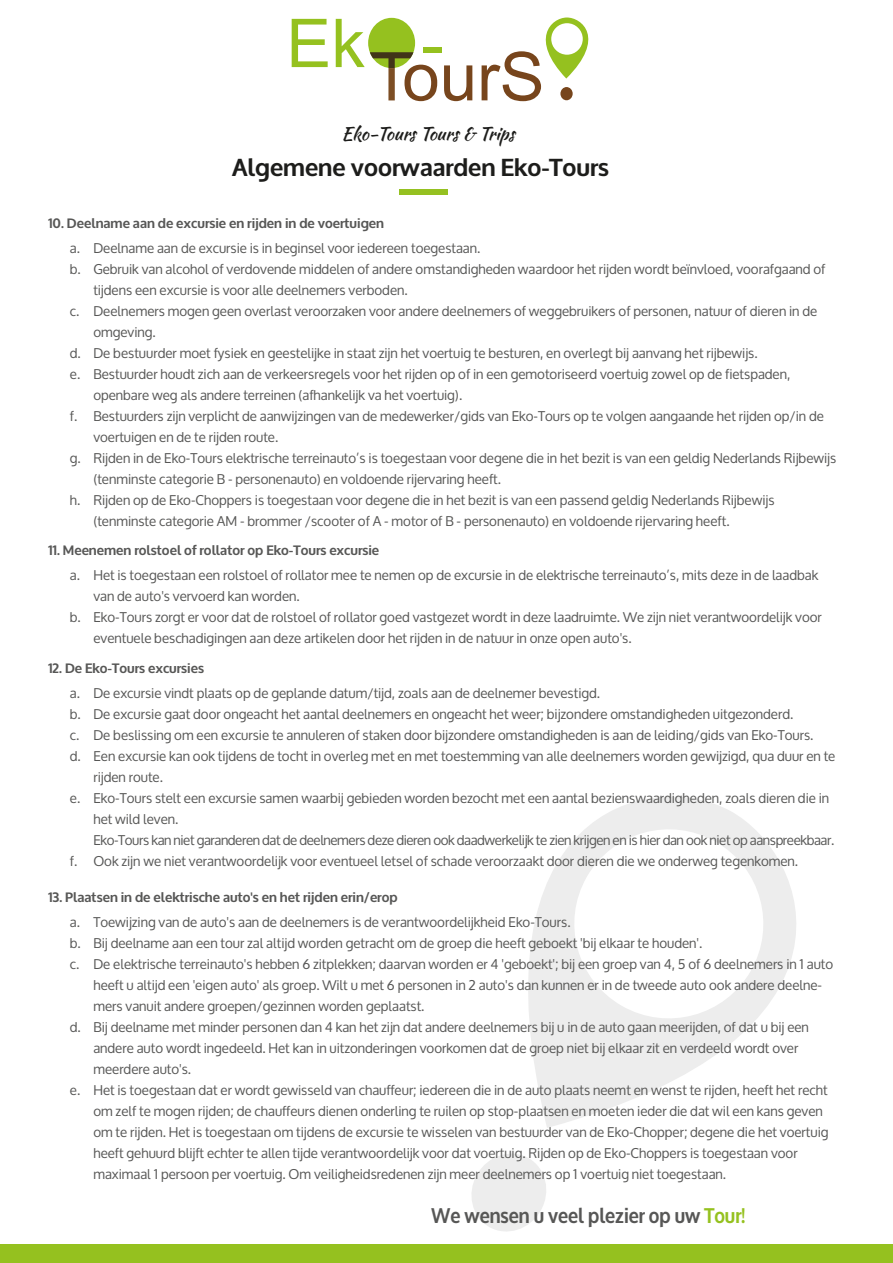
<style>
.page{position:relative;width:893px;height:1263px;background:#fff}
.page>*{position:absolute;margin:0;border:0;box-sizing:border-box;transform-origin:0 0}
.t1{font:700 24.3px "Oxygen";color:#1d1d1b}
.t2{font:700 21px "Oxygen";color:#575756;scale:.88 1}
.t3{font:18px "Kaushan Script";letter-spacing:-.01em;color:#1d1d1b}
.t4{font:13.5px/21px "Oxygen";color:#575756}
.t5{font:700 13.5px "Oxygen";color:#575756}
.s1{color:#95c11f}
</style>
<div class="page">
<svg style="left:528px;top:797px;width:268px;height:331px"></svg>
<svg style="left:472px;top:1154px;width:74px;height:78px"></svg>
<div style="left:399px;top:190px;width:48px;height:5px;background:#95c121"></div>
<svg style="left:292px;top:19px;width:36px;height:48px"></svg>
<div style="left:423px;top:47px;width:18px;height:6px;background:#95c11f"></div>
<svg style="left:444px;top:65px;width:28px;height:36px"></svg>
<svg style="left:482px;top:17px;width:107px;height:84px"></svg>
<svg style="left:336px;top:19px;width:101px;height:82px"></svg>
<div style="left:0;top:1244px;width:893px;height:19px;background:#95c11f"></div>
<h3 class="t3" style="left:341px;top:120px;width:175px">Eko-Tours Tours &amp; Trips</h3>
<h1 class="t1" style="left:232px;top:152px;width:378px">Algemene voorwaarden Eko-Tours</h1>
<p class="t5" style="left:48px;top:214px;width:338px">10. Deelname aan de excursie en rijden in de voertuigen</p>
<p class="t4" style="left:70px;top:237px;width:12px">a. b.</p>
<p class="t4" style="left:70px;top:300px;width:11px">c.</p>
<p class="t4" style="left:70px;top:342px;width:12px">d. e.</p>
<p class="t4" style="left:70px;top:405px;width:9px">f.</p>
<p class="t4" style="left:70px;top:447px;width:12px">g.</p>
<p class="t4" style="left:70px;top:489px;width:12px">h.</p>
<p class="t4" style="left:93px;top:237px;width:744px">Deelname aan de excursie is in beginsel voor iedereen toegestaan.<br>Gebruik van alcohol of verdovende middelen of andere omstandigheden waardoor het rijden wordt beïnvloed, voorafgaand of tijdens een excursie is voor alle deelnemers verboden.<br>Deelnemers mogen geen overlast veroorzaken voor andere deelnemers of weggebruikers of personen, natuur of dieren in de omgeving.<br>De bestuurder moet fysiek en geestelijke in staat zijn het voertuig te besturen, en overlegt bij aanvang het rijbewijs.<br>Bestuurder houdt zich aan de verkeersregels voor het rijden op of in een gemotoriseerd voertuig zowel op de fietspaden, openbare weg als andere terreinen (afhankelijk va het voertuig).<br>Bestuurders zijn verplicht de aanwijzingen van de medewerker/gids van Eko-Tours op te volgen aangaande het rijden op/in de voertuigen en de te rijden route.<br>Rijden in de Eko-Tours elektrische terreinauto’s is toegestaan voor degene die in het bezit is van een geldig Nederlands Rijbewijs (tenminste categorie B - personenauto) en voldoende rijervaring heeft.<br>Rijden op de Eko-Choppers is toegestaan voor degene die in het bezit is van een passend geldig Nederlands Rijbewijs (tenminste categorie AM - brommer /scooter of A - motor of B - personenauto) en voldoende rijervaring heeft.</p>
<p class="t5" style="left:48px;top:542px;width:333px">11. Meenemen rolstoel of rollator op Eko-Tours excursie</p>
<p class="t4" style="left:70px;top:565px;width:12px">a.</p>
<p class="t4" style="left:70px;top:607px;width:12px">b.</p>
<p class="t4" style="left:93px;top:565px;width:730px">Het is toegestaan een rolstoel of rollator mee te nemen op de excursie in de elektrische terreinauto’s, mits deze in de laadbak van de auto's vervoerd kan worden.<br>Eko-Tours zorgt er voor dat de rolstoel of rollator goed vastgezet wordt in deze laadruimte. We zijn niet verantwoordelijk voor eventuele beschadigingen aan deze artikelen door het rijden in de natuur in onze open auto's.</p>
<p class="t5" style="left:48px;top:659px;width:157px">12. De Eko-Tours excursies</p>
<p class="t4" style="left:70px;top:682px;width:12px;text-align:justify">a. b. c. d.</p>
<p class="t4" style="left:70px;top:787px;width:12px">e.</p>
<p class="t4" style="left:93px;top:682px;width:743px">De excursie vindt plaats op de geplande datum/tijd, zoals aan de deelnemer bevestigd.<br>De excursie gaat door ongeacht het aantal deelnemers en ongeacht het weer; bijzondere omstandigheden uitgezonderd.<br>De beslissing om een excursie te annuleren of staken door bijzondere omstandigheden is aan de leiding/gids van Eko-Tours.<br>Een excursie kan ook tijdens de tocht in overleg met en met toestemming van alle deelnemers worden gewijzigd, qua duur en te rijden route.<br>Eko-Tours stelt een excursie samen waarbij gebieden worden bezocht met een aantal bezienswaardigheden, zoals dieren die in het wild leven.<br>Eko-Tours kan niet garanderen dat de deelnemers deze dieren ook daadwerkelijk te zien krijgen en is hier dan ook niet op aanspreekbaar.<br>Ook zijn we niet verantwoordelijk voor eventueel letsel of schade veroorzaakt door dieren die we onderweg tegenkomen.</p>
<p class="t5" style="left:48px;top:889px;width:351px">13. Plaatsen in de elektrische auto's en het rijden erin/erop</p>
<p class="t4" style="left:70px;top:912px;width:12px;text-align:justify">a. b. c.</p>
<p class="t4" style="left:70px;top:850px;width:9px">f.</p>
<p class="t4" style="left:93px;top:912px;width:741px">Toewijzing van de auto's aan de deelnemers is de verantwoordelijkheid Eko-Tours.<br>Bij deelname aan een tour zal altijd worden getracht om de groep die heeft geboekt 'bij elkaar te houden'.<br>De elektrische terreinauto's hebben 6 zitplekken; daarvan worden er 4 'geboekt'; bij een groep van 4, 5 of 6 deelnemers in 1 auto heeft u altijd een 'eigen auto' als groep. Wilt u met 6 personen in 2 auto's dan kunnen er in de tweede auto ook andere deelne&shy;mers vanuit andere groepen/gezinnen worden geplaatst.<br>Bij deelname met minder personen dan 4 kan het zijn dat andere deelnemers bij u in de auto gaan meerijden, of dat u bij een andere auto wordt ingedeeld. Het kan in uitzonderingen voorkomen dat de groep niet bij elkaar zit en verdeeld wordt over meerdere auto's.<br>Het is toegestaan dat er wordt gewisseld van chauffeur; iedereen die in de auto plaats neemt en wenst te rijden, heeft het recht om zelf te mogen rijden; de chauffeurs dienen onderling te ruilen op stop-plaatsen en moeten ieder die dat wil een kans geven om te rijden. Het is toegestaan om tijdens de excursie te wisselen van bestuurder van de Eko-Chopper; degene die het voertuig heeft gehuurd blijft echter te allen tijde verantwoordelijk voor dat voertuig. Rijden op de Eko-Choppers is toegestaan voor maximaal 1 persoon per voertuig. Om veiligheidsredenen zijn meer deelnemers op 1 voertuig niet toegestaan.</p>
<p class="t4" style="left:70px;top:1017px;width:12px">d.</p>
<p class="t4" style="left:70px;top:1080px;width:12px">e.</p>
<h2 class="t2" style="left:432px;top:1203px;width:358px">We wensen u veel plezier op uw <span class="s1">Tour!</span></h2>
</div>
